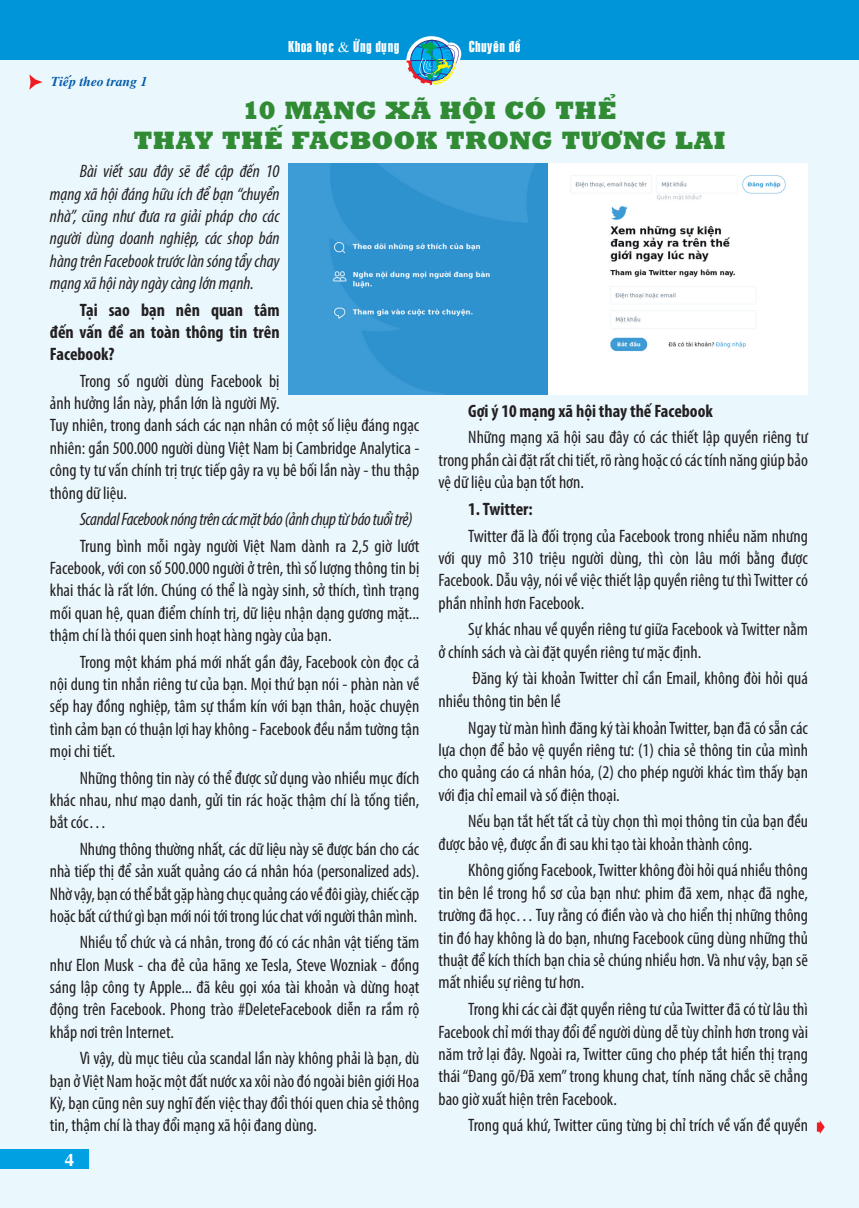
<style>
.page{position:relative;width:859px;height:1208px;background:#eaf7fd}
.page>*{position:absolute;margin:0;border:0;box-sizing:border-box;transform-origin:0 0}
.t1{font:25.5px "UTM Rockwell";letter-spacing:.005em;color:#318b34}
.t2{font:condensed 18px/22.4px "Myriad Pro";color:#231f20;text-align:justify}
.t3{font:italic condensed 18px/22.4px "Myriad Pro";letter-spacing:-.015em;color:#231f20;text-align:justify}
.t4{font:700 condensed 18px/22.4px "Myriad Pro";color:#231f20;text-align:justify}
.t5{font:18px "VNI Aptima Bold";color:#fff}
.t6{font:15px "VNI Swiss Condense";color:#fff}
.t7{font:13.5px "VNI Times Bold Italic";color:#015aaa}
.s1{font-family:"VNI Times"}
</style>
<div class="page">
<div style="left:0;top:0;width:857px;height:60px;background:#0095d9"></div>
<div style="left:0;top:1149px;width:88px;height:20px;background:#00a1e3"></div>
<svg style="left:29px;top:74px;width:14px;height:16px"></svg>
<svg style="left:406px;top:36px;width:55px;height:49px"></svg>
<img style="left:288px;top:164px;width:520px;height:231px">
<svg style="left:817px;top:1120px;width:8px;height:14px"></svg>
<p class="t6" style="left:288px;top:35px;width:113px">Khoa hoïc <span class="s1">&amp;</span> ÖÙng duïng</p>
<p class="t6" style="left:469px;top:35px;width:54px">Chuyeân ñeà</p>
<p class="t1" style="left:242px;top:93px;width:376px">10 MẠNG XÃ HỘI CÓ THỂ</p>
<p class="t1" style="left:133px;top:123px;width:593px">THAY THẾ FACBOOK TRONG TƯƠNG LAI</p>
<p class="t7" style="left:51px;top:72px;width:98px">Tieáp theo trang 1</p>
<p class="t3" style="left:50px;top:160px;width:231px;text-indent:30px">Bài viết sau đây sẽ đề cập đến 10 mạng xã hội đáng hữu ích để bạn “chuyển nhà”, cũng như đưa ra giải pháp cho các người dùng doanh nghiệp, các shop bán hàng trên Facebook trước làn sóng tẩy chay mạng xã hội này ngày càng lớn mạnh.</p>
<p class="t4" style="left:50px;top:298px;width:231px;text-indent:30px">Tại sao bạn nên quan tâm đến vấn đề an toàn thông tin trên Facebook?</p>
<p class="t2" style="left:50px;top:369px;width:371px;text-align:left;text-indent:30px">Trong số người dùng Facebook bị<br>ảnh hưởng lần này, phần lớn là người Mỹ.<br>Tuy nhiên, trong danh sách các nạn nhân có một số liệu đáng ngạc nhiên: gần 500.000 người dùng Việt Nam bị Cambridge Analytica - công ty tư vấn chính trị trực tiếp gây ra vụ bê bối lần này - thu thập thông dữ liệu.</p>
<p class="t3" style="left:80px;top:508px;width:334px">Scandal Facebook nóng trên các mặt báo (ảnh chụp từ báo tuổi trẻ)</p>
<p class="t2" style="left:50px;top:534px;width:371px;text-indent:30px">Trung bình mỗi ngày người Việt Nam dành ra 2,5 giờ lướt Facebook, với con số 500.000 người ở trên, thì số lượng thông tin bị khai thác là rất lớn. Chúng có thể là ngày sinh, sở thích, tình trạng mối quan hệ, quan điểm chính trị, dữ liệu nhận dạng gương mặt... thậm chí là thói quen sinh hoạt hàng ngày của bạn.</p>
<p class="t2" style="left:50px;top:650px;width:371px;text-indent:30px">Trong một khám phá mới nhất gần đây, Facebook còn đọc cả nội dung tin nhắn riêng tư của bạn. Mọi thứ bạn nói - phàn nàn về sếp hay đồng nghiệp, tâm sự thầm kín với bạn thân, hoặc chuyện tình cảm bạn có thuận lợi hay không - Facebook đều nắm tường tận mọi chi tiết.</p>
<p class="t2" style="left:50px;top:766px;width:371px;text-indent:30px">Những thông tin này có thể được sử dụng vào nhiều mục đích khác nhau, như mạo danh, gửi tin rác hoặc thậm chí là tống tiền, bắt cóc…</p>
<p class="t2" style="left:50px;top:837px;width:371px;text-indent:30px">Nhưng thông thường nhất, các dữ liệu này sẽ được bán cho các nhà tiếp thị để sản xuất quảng cáo cá nhân hóa (personalized ads).<br>Nhờ vậy, bạn có thể bắt gặp hàng chục quảng cáo về đôi giày, chiếc cặp hoặc bất cứ thứ gì bạn mới nói tới trong lúc chat với người thân mình.</p>
<p class="t2" style="left:50px;top:931px;width:371px;text-indent:30px">Nhiều tổ chức và cá nhân, trong đó có các nhân vật tiếng tăm như Elon Musk - cha đẻ của hãng xe Tesla, Steve Wozniak - đồng sáng lập công ty Apple... đã kêu gọi xóa tài khoản và dừng hoạt động trên Facebook. Phong trào #DeleteFacebook diễn ra rầm rộ khắp nơi trên Internet.</p>
<p class="t2" style="left:50px;top:1047px;width:371px;text-indent:30px">Vì vậy, dù mục tiêu của scandal lần này không phải là bạn, dù bạn ở Việt Nam hoặc một đất nước xa xôi nào đó ngoài biên giới Hoa Kỳ, bạn cũng nên suy nghĩ đến việc thay đổi thói quen chia sẻ thông tin, thậm chí là thay đổi mạng xã hội đang dùng.</p>
<p class="t5" style="left:65px;top:1145px;width:12px">4</p>
<p class="t4" style="left:468px;top:399px;width:246px">Gợi ý 10 mạng xã hội thay thế Facebook</p>
<p class="t2" style="left:438px;top:426px;width:371px;text-indent:30px">Những mạng xã hội sau đây có các thiết lập quyền riêng tư trong phần cài đặt rất chi tiết, rõ ràng hoặc có các tính năng giúp bảo vệ dữ liệu của bạn tốt hơn.</p>
<p class="t4" style="left:468px;top:497px;width:66px">1. Twitter:</p>
<p class="t2" style="left:438px;top:524px;width:371px;text-indent:30px">Twitter đã là đối trọng của Facebook trong nhiều năm nhưng với quy mô 310 triệu người dùng, thì còn lâu mới bằng được Facebook. Dẫu vậy, nói về việc thiết lập quyền riêng tư thì Twitter có phần nhỉnh hơn Facebook.</p>
<p class="t2" style="left:438px;top:618px;width:371px;text-indent:30px">Sự khác nhau về quyền riêng tư giữa Facebook và Twitter nằm ở chính sách và cài đặt quyền riêng tư mặc định.</p>
<p class="t2" style="left:438px;top:667px;width:371px;text-indent:34px">Đăng ký tài khoản Twitter chỉ cần Email, không đòi hỏi quá nhiều thông tin bên lề</p>
<p class="t2" style="left:438px;top:716px;width:371px;text-indent:30px">Ngay từ màn hình đăng ký tài khoản Twitter, bạn đã có sẵn các lựa chọn để bảo vệ quyền riêng tư: (1) chia sẻ thông tin của mình cho quảng cáo cá nhân hóa, (2) cho phép người khác tìm thấy bạn với địa chỉ email và số điện thoại.</p>
<p class="t2" style="left:438px;top:810px;width:371px;text-indent:30px">Nếu bạn tắt hết tất cả tùy chọn thì mọi thông tin của bạn đều được bảo vệ, được ẩn đi sau khi tạo tài khoản thành công.</p>
<p class="t2" style="left:438px;top:859px;width:371px;text-indent:30px">Không giống Facebook, Twitter không đòi hỏi quá nhiều thông tin bên lề trong hồ sơ của bạn như: phim đã xem, nhạc đã nghe, trường đã học… Tuy rằng có điền vào và cho hiển thị những thông tin đó hay không là do bạn, nhưng Facebook cũng dùng những thủ thuật để kích thích bạn chia sẻ chúng nhiều hơn. Và như vậy, bạn sẽ mất nhiều sự riêng tư hơn.</p>
<p class="t2" style="left:438px;top:997px;width:371px;text-indent:30px">Trong khi các cài đặt quyền riêng tư của Twitter đã có từ lâu thì Facebook chỉ mới thay đổi để người dùng dễ tùy chỉnh hơn trong vài năm trở lại đây. Ngoài ra, Twitter cũng cho phép tắt hiển thị trạng thái “Đang gõ/Đã xem” trong khung chat, tính năng chắc sẽ chẳng bao giờ xuất hiện trên Facebook.</p>
<p class="t2" style="left:468px;top:1114px;width:341px">Trong quá khứ, Twitter cũng từng bị chỉ trích về vấn đề quyền</p>
</div>
